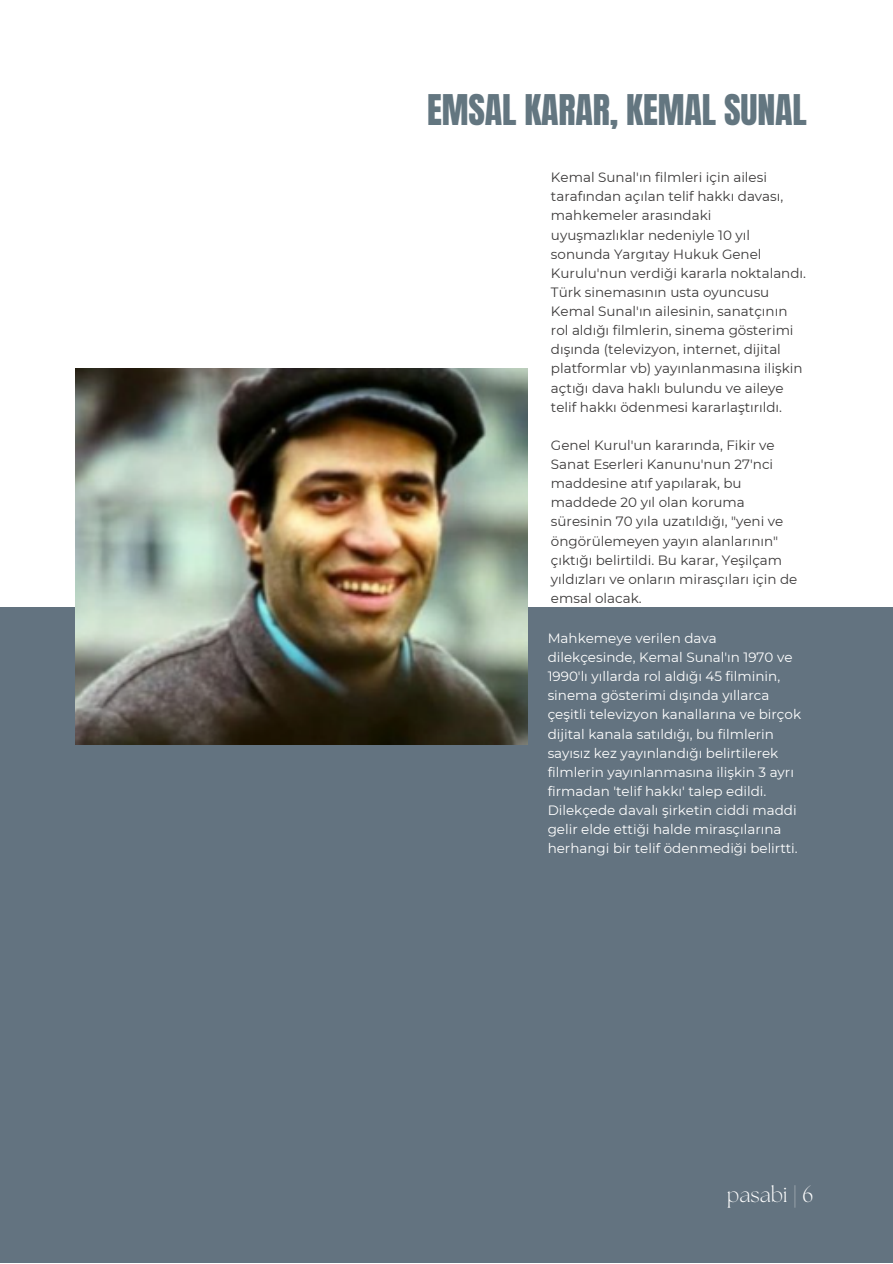
<style>
.page{position:relative;width:893px;height:1264px;background:#fff}
.page>*{position:absolute;margin:0;border:0;box-sizing:border-box;transform-origin:0 0}
.t1{font:36px "Anton";letter-spacing:-.005em;color:#637680}
.t2{font:300 21px "The Seasons";color:#fff}
.t3{font:13.5px/19px "Montserrat";color:#3b3939}
.t4{font:13.5px/19px "Montserrat";color:#fff}
</style>
<div class="page">
<div style="left:0;top:607px;width:892px;height:655px;background:#637380"></div>
<img style="left:75px;top:368px;width:452px;height:376px">
<p class="t1" style="left:427px;top:83px;width:381px">EMSAL KARAR, KEMAL SUNAL</p>
<p class="t3" style="left:551px;top:168px;width:256px">Kemal Sunal'ın filmleri için ailesi tarafından açılan telif hakkı davası, mahkemeler arasındaki uyuşmazlıklar nedeniyle 10 yıl sonunda Yargıtay Hukuk Genel Kurulu'nun verdiği kararla noktalandı.<br>Türk si nemasının usta oyuncusu Kemal Sunal'ın ailesinin, sanatçının rol aldığı fi lmleri n, si nema gösteri mi dışında (televizyon, i nternet, dijital platformlar vb) yayınlanmasına i lişki n açtığı dava haklı bulundu ve ai leye telif hakkı ödenmesi kararlaştırıldı.</p>
<p class="t3" style="left:551px;top:435px;width:248px">Genel Kurul'un kararında, Fi ki r ve<br>Sanat Eserleri Kanunu'nun 27'nci maddesi ne atıf yapılarak, bu maddede 20 yıl olan koruma<br>süresi ni n 70 yıla uzatıldığı, "yeni ve öngörülemeyen yayın alanlarının" çıktığı beli rti ldi. Bu karar, Yeşi lçam yıldızları ve onların mi rasçıları içi n de emsal olacak.</p>
<p class="t4" style="left:547px;top:628px;width:255px">Mahkemeye veri len dava<br>di lekçesi nde, Kemal Sunal'ın 1970 ve 1990'lı yıllarda rol aldığı 45 filminin,<br>si nema gösteri mi dışında yıllarca çeşitli televizyon kanallarına ve bi rçok dijital kanala satıldığı, bu fi lmleri n sayısız kez yayınlandığı beli rti lerek<br>fi lmleri n yayınlanmasına i lişki n 3 ayrı fi rmadan 'telif hakkı' talep edi ldi.<br>Di lekçede davalı şi rketi n ciddi maddi geli r elde ettiği halde mi rasçılarına herhangi bi r telif ödenmediği beli rtti.</p>
<p class="t2" style="left:726px;top:1184px;width:88px">pasabi | 6</p>
</div>
